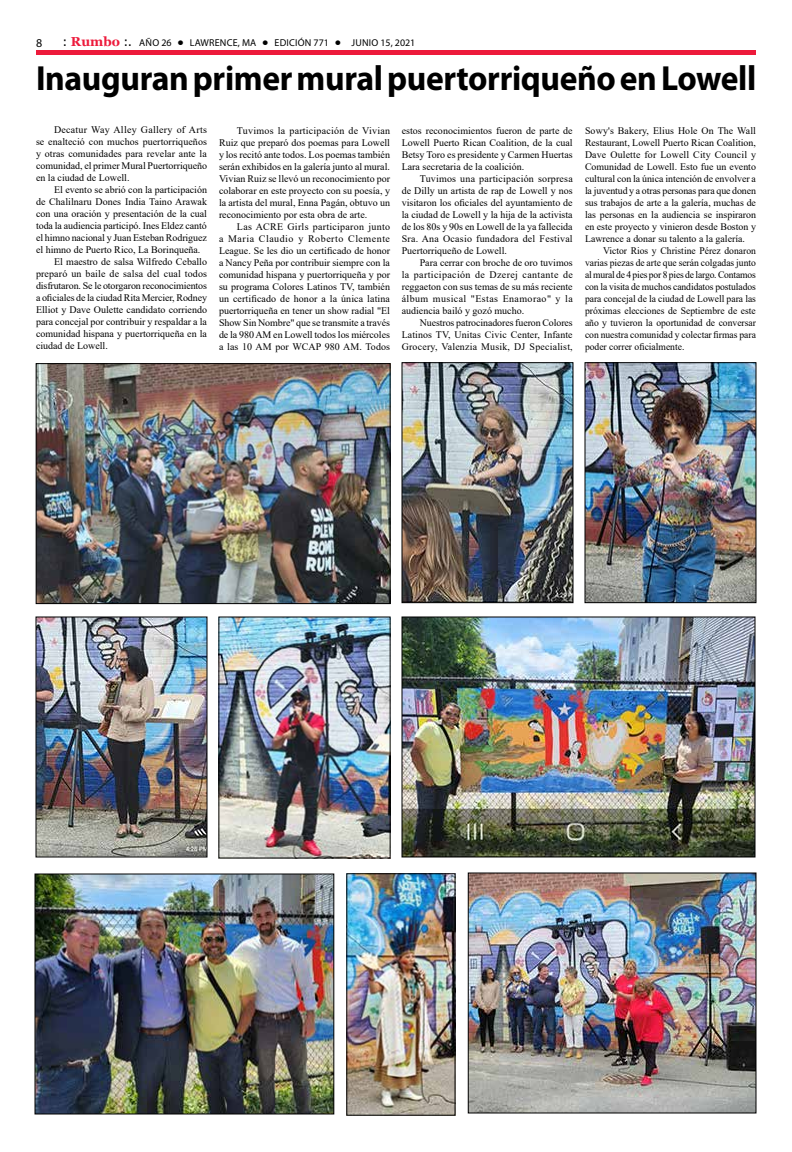
<style>
.page{position:relative;width:792px;height:1152px;background:#fff}
.page>*{position:absolute;margin:0;border:0;box-sizing:border-box;transform-origin:0 0}
.t1{font:700 35px "Myriad Pro";letter-spacing:-.01em;color:#000;scale:.96 1}
.t2{font:12px "Myriad Pro";color:#000}
.t3{font:10px/12px "Times New Roman";color:#000;text-align:justify}
.t4{font:10px/12px "Times New Roman";color:#000;text-align:justify;scale:.96 1}
.t5{font:10px "Myriad Pro";letter-spacing:.02em;color:#000}
.s1{font-family:"Tahoma";font-size:12px}
.s2{font-family:"Georgia";font-weight:700;font-size:13px;color:#ed1a3b}
.s3{font-family:"Tahoma";font-weight:700;color:#fff}
</style>
<div class="page">
<div style="left:36px;top:50px;width:720px;height:5px;background:#ed1a3b"></div>
<img style="left:38px;top:365px;width:350px;height:237px">
<div style="left:36px;top:363px;width:354px;height:241px;border:1px solid #000"></div>
<img style="left:404px;top:364px;width:167px;height:237px">
<div style="left:402px;top:362px;width:171px;height:241px;border:1px solid #000"></div>
<img style="left:38px;top:619px;width:167px;height:236px">
<div style="left:36px;top:617px;width:171px;height:240px;border:1px solid #000"></div>
<img style="left:221px;top:619px;width:167px;height:237px">
<img style="left:404px;top:619px;width:349px;height:236px">
<div style="left:402px;top:617px;width:353px;height:240px;border:1px solid #000"></div>
<img style="left:37px;top:876px;width:295px;height:236px">
<div style="left:35px;top:874px;width:299px;height:240px;border:1px solid #000"></div>
<img style="left:587px;top:364px;width:167px;height:237px">
<div style="left:585px;top:362px;width:171px;height:241px;border:1px solid #000"></div>
<img style="left:470px;top:875px;width:284px;height:236px">
<div style="left:468px;top:873px;width:288px;height:240px;border:1px solid #000"></div>
<img style="left:349px;top:876px;width:104px;height:237px">
<div style="left:347px;top:874px;width:108px;height:241px;border:1px solid #000"></div>
<p class="t2" style="left:36px;top:36px;width:8px">8</p>
<p class="t5" style="left:63px;top:36px;width:354px"><span class="s1">:</span> <span class="s2">Rumbo</span> <span class="s1">:.</span> AÑO 26 <span class="s3">•</span> LAWRENCE, MA <span class="s3">•</span> EDICIÓN 771 <span class="s3">•</span> JUNIO 15, 2021</p>
<h1 class="t1" style="left:36px;top:56px;width:752px">Inauguran primer mural puertorriqueño en Lowell</h1>
<p class="t3" style="left:36px;top:123px;width:173px;text-indent:18px">Decatur Way Alley Gallery of Arts se enalteció con muchos puertorriqueños y otras comunidades para revelar ante la comunidad, el primer Mural Puertorriqueño en la ciudad de Lowell.</p>
<p class="t3" style="left:54px;top:183px;width:155px">El evento se abrió con la participación</p>
<p class="t3" style="left:36px;top:195px;width:173px">de Chalilnaru Dones India Taino Arawak</p>
<p class="t3" style="left:36px;top:207px;width:173px">con una oración y presentación de la cual</p>
<p class="t3" style="left:36px;top:219px;width:172px">toda la audiencia participó. Ines Eldez cantó</p>
<p class="t3" style="left:36px;top:231px;width:172px">el himno nacional y Juan Esteban Rodriguez</p>
<p class="t3" style="left:36px;top:243px;width:166px">el himno de Puerto Rico, La Borinqueña.</p>
<p class="t3" style="left:54px;top:255px;width:155px">El maestro de salsa Wilfredo Ceballo</p>
<p class="t3" style="left:36px;top:267px;width:173px">preparó un baile de salsa del cual todos</p>
<p class="t3" style="left:36px;top:279px;width:173px">disfrutaron. Se le otorgaron reconocimientos</p>
<p class="t3" style="left:36px;top:291px;width:173px">a oficiales de la ciudad Rita Mercier, Rodney</p>
<p class="t3" style="left:36px;top:303px;width:173px">Elliot y Dave Oulette candidato corriendo</p>
<p class="t3" style="left:36px;top:315px;width:173px">para concejal por contribuir y respaldar a la</p>
<p class="t3" style="left:36px;top:327px;width:173px">comunidad hispana y puertorriqueña en la</p>
<p class="t3" style="left:36px;top:339px;width:73px">ciudad de Lowell.</p>
<p class="t3" style="left:219px;top:124px;width:173px;text-indent:18px">Tuvimos la participación de Vivian Ruiz que preparó dos poemas para Lowell y los recitó ante todos. Los poemas también serán exhibidos en la galería junto al mural.<br>Vivian Ruiz se llevó un reconocimiento por colaborar en este proyecto con su poesía, y la artista del mural, Enna Pagán, obtuvo un reconocimiento por esta obra de arte.</p>
<p class="t3" style="left:219px;top:220px;width:173px;text-indent:18px">Las ACRE Girls participaron junto a Maria Claudio y Roberto Clemente League. Se les dio un certificado de honor a Nancy Peña por contribuir siempre con la comunidad hispana y puertorriqueña y por su programa Colores Latinos TV, también un certificado de honor a la única latina puertorriqueña en tener un show radial "El Show Sin Nombre" que se transmite a través de la 980 AM en Lowell todos los miércoles a las 10 AM por WCAP 980 AM. Todos</p>
<p class="t3" style="left:402px;top:124px;width:173px">estos reconocimientos fueron de parte de Lowell Puerto Rican Coalition, de la cual Betsy Toro es presidente y Carmen Huertas Lara secretaria de la coalición.</p>
<p class="t3" style="left:402px;top:172px;width:173px;text-indent:18px">Tuvimos una participación sorpresa de Dilly un artista de rap de Lowell y nos visitaron los oficiales del ayuntamiento de la ciudad de Lowell y la hija de la activista de los 80s y 90s en Lowell de la ya fallecida Sra. Ana Ocasio fundadora del Festival Puertorriqueño de Lowell.</p>
<p class="t3" style="left:402px;top:256px;width:173px;text-indent:18px">Para cerrar con broche de oro tuvimos la participación de Dzerej cantante de reggaeton con sus temas de su más reciente álbum musical "Estas Enamorao" y la audiencia bailó y gozó mucho.</p>
<p class="t3" style="left:402px;top:316px;width:173px;text-indent:18px">Nuestros patrocinadores fueron Colores Latinos TV, Unitas Civic Center, Infante Grocery, Valenzia Musik, DJ Specialist,</p>
<p class="t3" style="left:585px;top:124px;width:173px">Sowy's Bakery, Elius Hole On The Wall Restaurant, Lowell Puerto Rican Coalition, Dave Oulette for Lowell City Council y Comunidad de Lowell. Esto fue un evento cultural con la única intención de envolver a la juventud y a otras personas para que donen sus trabajos de arte a la galería, muchas de las personas en la audiencia se inspiraron en este proyecto y vinieron desde Boston y Lawrence a donar su talento a la galería.</p>
<p class="t4" style="left:585px;top:244px;width:180px;text-indent:18px">Victor Rios y Christine Pérez donaron varias piezas de arte que serán colgadas junto al mural de 4 pies por 8 pies de largo. Contamos con la visita de muchos candidatos postulados para concejal de la ciudad de Lowell para las próximas elecciones de Septiembre de este año y tuvieron la oportunidad de conversar con nuestra comunidad y colectar firmas para poder correr oficialmente.</p>
</div>
